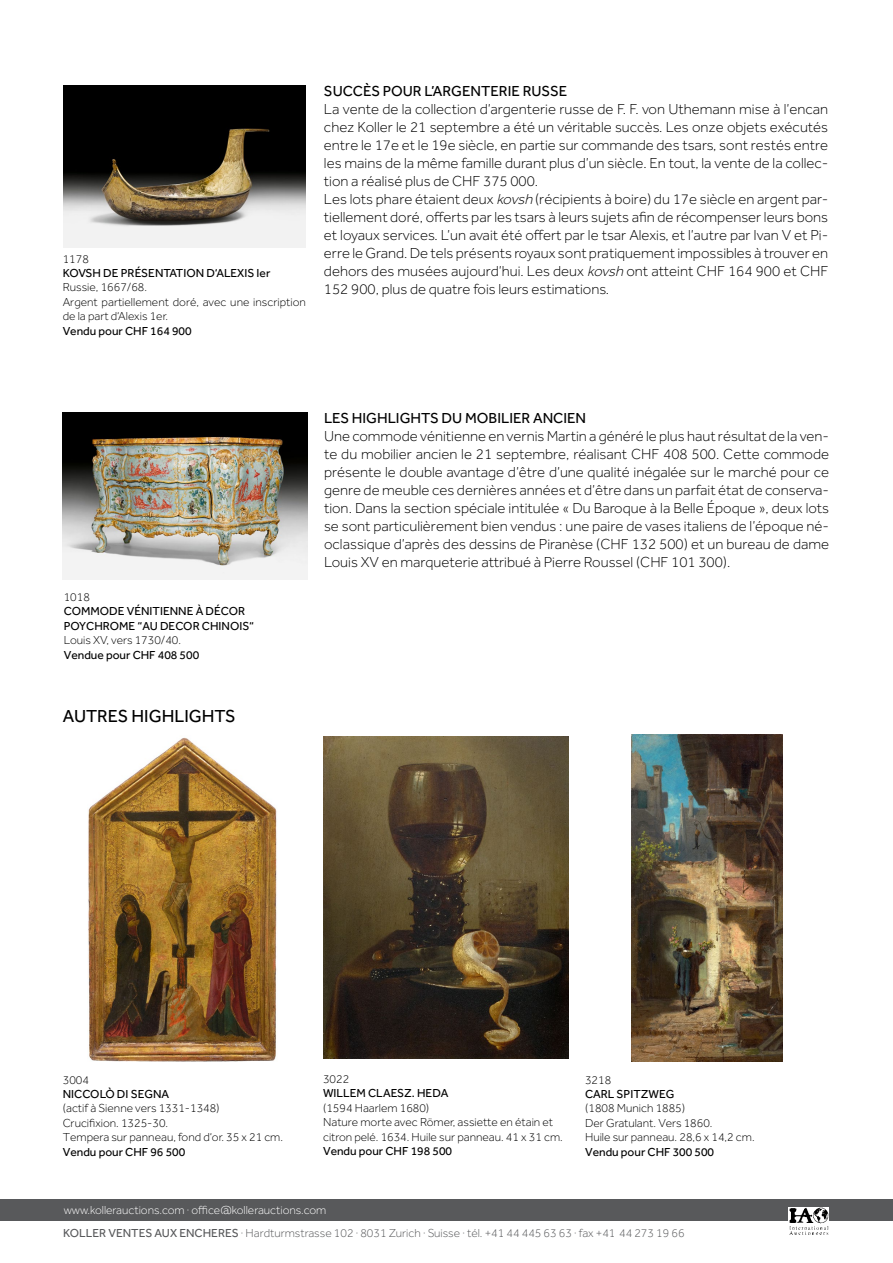
<style>
.page{position:relative;width:893px;height:1263px;background:#fff}
.page>*{position:absolute;margin:0;border:0;box-sizing:border-box;transform-origin:0 0}
.t1{font:18px "Effra";color:#000}
.t2{font:300 15px/18px "Effra";color:#000}
.t3{font:15px "Effra";color:#000}
.t4{font:300 12px/14.4px "Effra";color:#000}
.t5{font:12px/14.4px "Effra";color:#000}
.t6{font:300 12px "Effra";color:#58595b}
.t7{font:300 12px "Effra";color:#fff}
.s1{font-style:italic}
.s2{font-weight:400}
</style>
<div class="page">
<div style="left:0;top:1199px;width:893px;height:22px;background:#58595b"></div>
<img style="left:789px;top:1208px;width:40px;height:27px">
<img style="left:88px;top:737px;width:189px;height:324px">
<img style="left:324px;top:736px;width:244px;height:322px">
<img style="left:632px;top:734px;width:151px;height:327px">
<img style="left:63px;top:412px;width:244px;height:167px">
<img style="left:64px;top:85px;width:242px;height:162px">
<p class="t4" style="left:63px;top:251px;width:28px">1178</p>
<p class="t5" style="left:63px;top:266px;width:209px">KOVSH DE PRÉSENTATION D‘ALEXIS Ier</p>
<p class="t4" style="left:63px;top:280px;width:245px">Russie, 1667/68.<br>Argent partiellement doré, avec une inscription de la part d‘Alexis 1er.</p>
<p class="t5" style="left:63px;top:323px;width:131px">Vendu pour CHF 164 900</p>
<p class="t3" style="left:324px;top:82px;width:245px">SUCCÈS POUR L’ARGENTERIE RUSSE</p>
<p class="t2" style="left:324px;top:100px;width:506px">La vente de la collection d’argenterie russe de F. F. von Uthemann mise à l’encan chez Koller le 21 septembre a été un véritable succès. Les onze objets exécutés entre le 17e et le 19e siècle, en partie sur commande des tsars, sont restés entre les mains de la même famille durant plus d’un siècle. En tout, la vente de la collec&shy;tion a réalisé plus de CHF 375 000.<br>Les lots phare étaient deux <span class="s1">kovsh</span> (récipients à boire) du 17e siècle en argent par&shy;tiellement doré, offerts par les tsars à leurs sujets afin de récompenser leurs bons et loyaux services. L’un avait été offert par le tsar Alexis, et l’autre par Ivan V et Pi&shy;erre le Grand. De tels présents royaux sont pratiquement impossibles à trouver en dehors des musées aujourd’hui. Les deux <span class="s1">kovsh</span> ont atteint CHF 164 900 et CHF 152 900, plus de quatre fois leurs estimations.</p>
<p class="t4" style="left:64px;top:590px;width:28px">1018</p>
<p class="t5" style="left:64px;top:604px;width:192px">COMMODE VÉNITIENNE À DÉCOR<br>POYCHROME “AU DECOR CHINOIS“</p>
<p class="t4" style="left:64px;top:633px;width:119px">Louis XV, vers 1730/40.</p>
<p class="t5" style="left:64px;top:647px;width:137px">Vendue pour CHF 408 500</p>
<p class="t1" style="left:63px;top:706px;width:174px">AUTRES HIGHLIGHTS</p>
<p class="t3" style="left:324px;top:409px;width:264px">LES HIGHLIGHTS DU MOBILIER ANCIEN</p>
<p class="t2" style="left:324px;top:427px;width:507px;text-align:justify">Une commode vénitienne en vernis Martin a généré le plus haut résultat de la ven&shy;te du mobilier ancien le 21 septembre, réalisant CHF 408 500. Cette commode présente le double avantage d’être d’une qualité inégalée sur le marché pour ce genre de meuble ces dernières années et d’être dans un parfait état de conserva&shy;tion. Dans la section spéciale intitulée « Du Baroque à la Belle Époque », deux lots se sont particulièrement bien vendus : une paire de vases italiens de l’époque né&shy;oclassique d’après des dessins de Piranèse (CHF 132 500) et un bureau de dame Louis XV en marqueterie attribué à Pierre Roussel (CHF 101 300).</p>
<p class="t4" style="left:63px;top:1072px;width:28px">3004</p>
<p class="t5" style="left:63px;top:1086px;width:108px">NICCOLÒ DI SEGNA</p>
<p class="t4" style="left:63px;top:1101px;width:222px">(actif à Sienne vers 1331-1348)<br>Crucifixion. 1325-30.<br>Tempera sur panneau, fond d‘or. 35 x 21 cm.</p>
<p class="t5" style="left:63px;top:1144px;width:124px">Vendu pour CHF 96 500</p>
<p class="t4" style="left:323px;top:1072px;width:28px">3022</p>
<p class="t5" style="left:323px;top:1086px;width:127px">WILLEM CLAESZ. HEDA</p>
<p class="t4" style="left:323px;top:1100px;width:241px">(1594 Haarlem 1680)<br>Nature morte avec Römer, assiette en étain et citron pelé. 1634. Huile sur panneau. 41 x 31 cm.</p>
<p class="t5" style="left:323px;top:1143px;width:131px">Vendu pour CHF 198 500</p>
<p class="t4" style="left:585px;top:1072px;width:28px">3218</p>
<p class="t5" style="left:585px;top:1086px;width:91px">CARL SPITZWEG</p>
<p class="t4" style="left:585px;top:1101px;width:171px">(1808 Munich 1885)<br>Der Gratulant. Vers 1860.<br>Huile sur panneau. 28,6 x 14,2 cm.</p>
<p class="t5" style="left:585px;top:1144px;width:131px">Vendu pour CHF 300 500</p>
<p class="t7" style="left:64px;top:1203px;width:264px">www.kollerauctions.com · office@kollerauctions.com</p>
<p class="t6" style="left:63px;top:1226px;width:623px"><span class="s2">KOLLER VENTES AUX ENCHERES</span> · Hardturmstrasse 102 · 8031 Zurich · Suisse · tél. +41 44 445 63 63 · fax +41 44 273 19 66</p>
</div>
